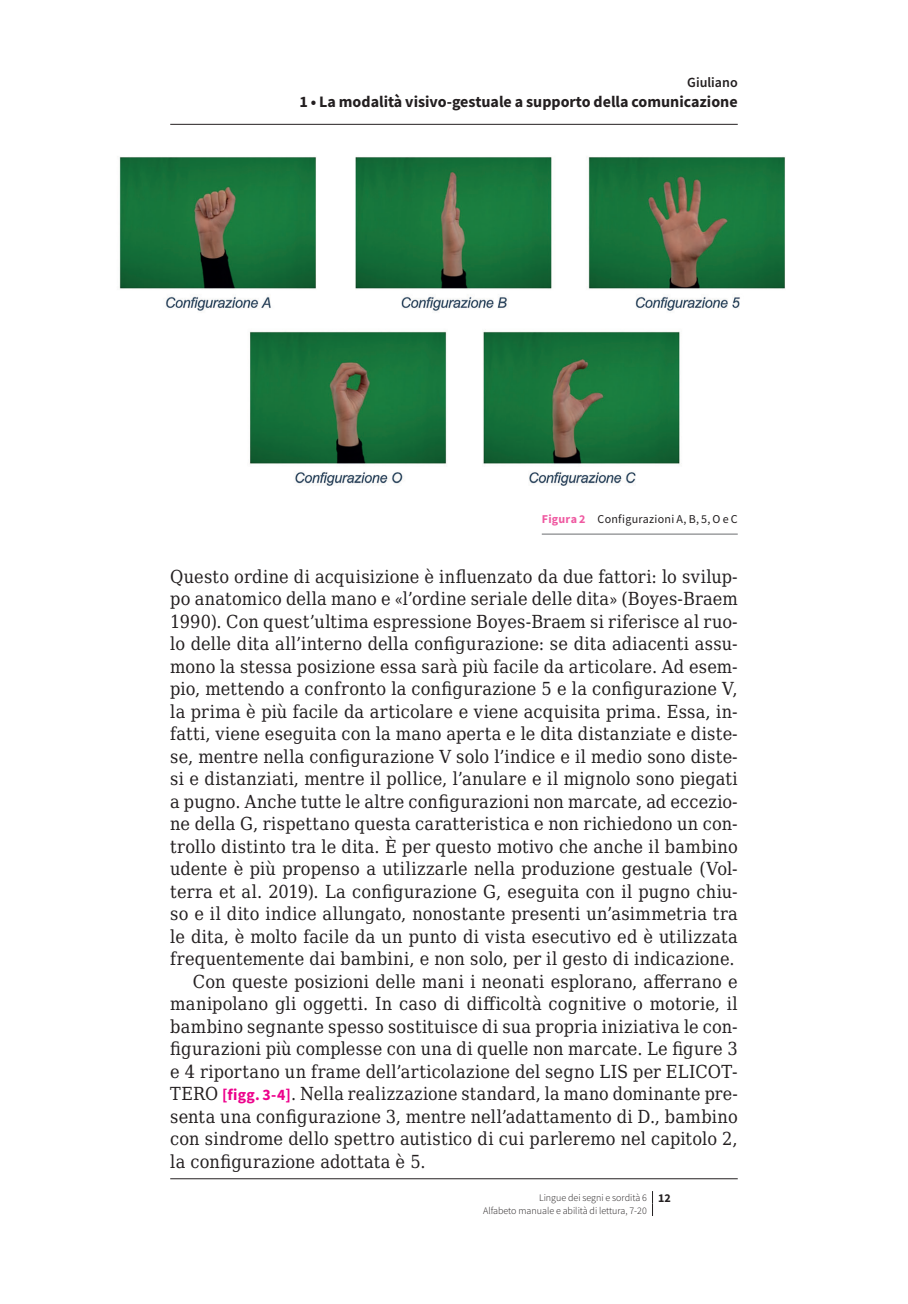
<style>
.page{position:relative;width:908px;height:1304px;background:#fff}
.page>*{position:absolute;margin:0;border:0;box-sizing:border-box;transform-origin:0 0}
._031-ecf-para-1{font:18px/22.4px "DejaVu Serif Condensed";letter-spacing:.01em;color:#231f20;text-align:justify}
._032-ecf-para-2{font:18px/22.4px "DejaVu Serif Condensed";letter-spacing:.01em;color:#231f20;text-align:justify}
.t1{font:700 16px "Source Sans Pro";color:#231f20}
.t2{font:600 14px "Source Sans Pro";color:#231f20}
._055e-ecf-figura-didascalia_dx___filetto{font:12px "Source Sans Pro";letter-spacing:.02em;color:#231f20}
.t3{font:300 10px/12.4px "Source Sans Pro";color:#231f20}
.s1{font-weight:700;color:#ef59a1}
.s2{font-family:"Source Sans Pro"}
.s3{font-family:"Source Sans Pro";font-weight:700;font-size:16px;color:#ed028c}
.s4{font-weight:700;font-size:12px}
</style>
<div class="page">
<svg style="left:652px;top:1191px;width:1px;height:25px"></svg>
<hr style="left:541px;top:534px;width:196px;height:1px;background:#6c6d70">
<img style="left:119px;top:157px;width:666px;height:329px">
<hr style="left:170px;top:124px;width:567px;height:1px;background:#231f20">
<hr style="left:170px;top:1178px;width:567px;height:1px;background:#231f20">
<p class="t2" style="left:687px;top:74px;width:52px">Giuliano</p>
<p class="t1" style="left:299px;top:91px;width:439px">1 • La modalità visivo-gestuale a supporto della comunicazione</p>
<p class="_055e-ecf-figura-didascalia_dx___filetto" style="left:541px;top:511px;width:197px"><span class="s1">Figura 2</span> Configurazioni A, B, 5, O e C</p>
<p class="_031-ecf-para-1" style="left:170px;top:565px;width:568px">Questo ordine di acquisizione è influenzato da due fattori: lo svilup&shy;po anatomico della mano e <span class="s2">«</span>l’ordine seriale delle dita<span class="s2">»</span> (Boyes-Braem 1990). Con quest’ultima espressione Boyes-Braem si riferisce al ruo&shy;lo delle dita all’interno della configurazione: se dita adiacenti assu&shy;mono la stessa posizione essa sarà più facile da articolare. Ad esem&shy;pio, mettendo a confronto la configurazione 5 e la configurazione V, la prima è più facile da articolare e viene acquisita prima. Essa, in&shy;fatti, viene eseguita con la mano aperta e le dita distanziate e diste&shy;se, mentre nella configurazione V solo l’indice e il medio sono diste&shy;si e distanziati, mentre il pollice, l’anulare e il mignolo sono piegati a pugno. Anche tutte le altre configurazioni non marcate, ad eccezio&shy;ne della G, rispettano questa caratteristica e non richiedono un con&shy;trollo distinto tra le dita. È per questo motivo che anche il bambino udente è più propenso a utilizzarle nella produzione gestuale (Vol&shy;terra et al. 2019). La configurazione G, eseguita con il pugno chiu&shy;so e il dito indice allungato, nonostante presenti un’asimmetria tra le dita, è molto facile da un punto di vista esecutivo ed è utilizzata frequentemente dai bambini, e non solo, per il gesto di indicazione.</p>
<p class="_032-ecf-para-2" style="left:170px;top:970px;width:568px;text-indent:23px">Con queste posizioni delle mani i neonati esplorano, afferrano e manipolano gli oggetti. In caso di difficoltà cognitive o motorie, il bambino segnante spesso sostituisce di sua propria iniziativa le con&shy;figurazioni più complesse con una di quelle non marcate. Le figure 3 e 4 riportano un frame dell’articolazione del segno LIS per ELICOT-TERO <span class="s3">[figg. 3-4]</span>. Nella realizzazione standard, la mano dominante pre&shy;senta una configurazione 3, mentre nell’adattamento di D., bambino con sindrome dello spettro autistico di cui parleremo nel capitolo 2, la configurazione adottata è 5.</p>
<p class="t3" style="left:483px;top:1191px;width:189px;text-indent:56px">Lingue dei segni e sordità 6 <span class="s4">12<br></span>Alfabeto manuale e abilità di lettura, 7-20</p>
</div>
